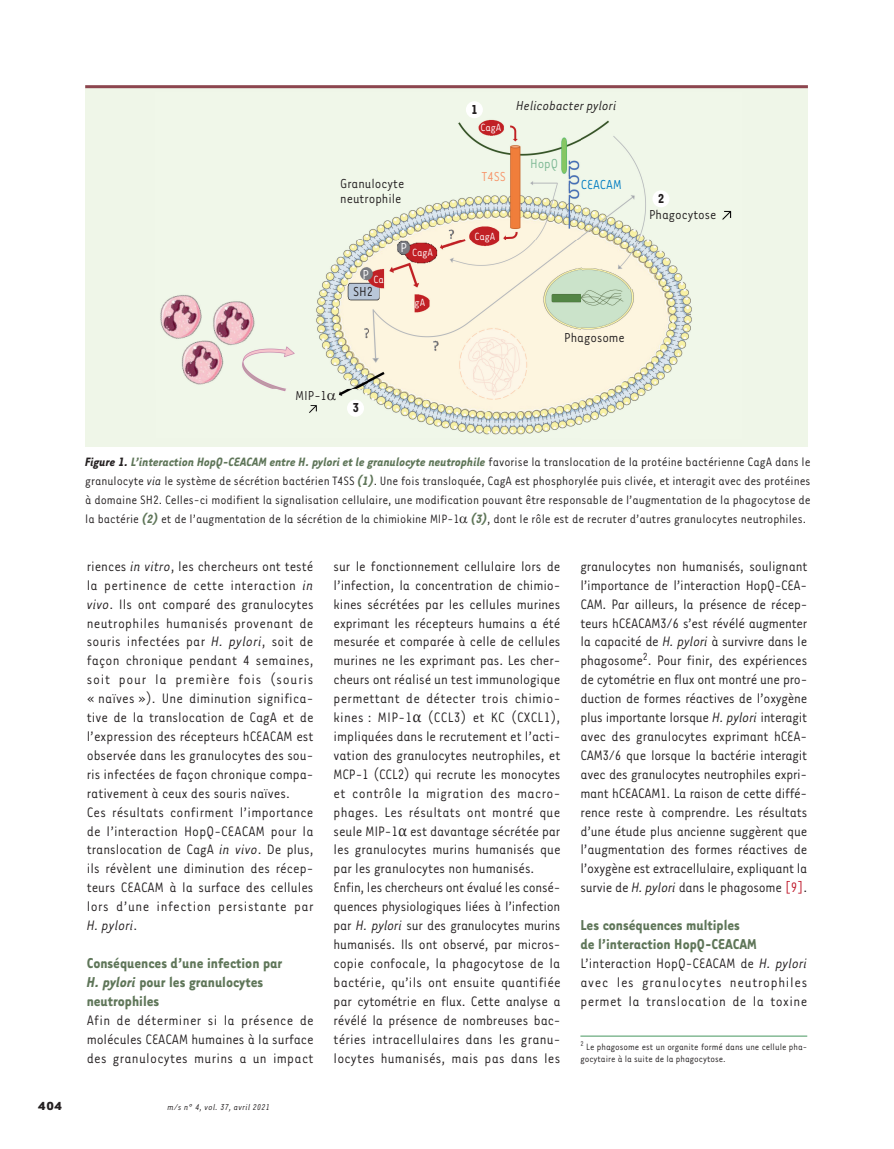
<style>
.page{position:relative;width:894px;height:1149px;background:#fff}
.page>*{position:absolute;margin:0;border:0;box-sizing:border-box;transform-origin:0 0}
.t1{font:700 16.5px/18.9px "Tarzana Narrow";color:#5f7659}
.t2{font:15.75px/18.9px "Tarzana Narrow";color:#231f20;text-align:justify}
.t3{font:15px/15px "Tarzana Narrow";color:#231f20}
.t4{font:italic 15px "Tarzana Narrow";color:#231f20}
.t5{font:15px "Tarzana Narrow";color:#007cc2}
.t6{font:700 15px "Tarzana Narrow";color:#231f20}
.t7{font:15px "Tarzana Narrow";color:#f7966b}
.t8{font:15px "Tarzana Narrow";color:#7db894}
.t9{font:15px "Tarzana Narrow";color:#fff}
.t10{font:13.95px/18.9px "Tarzana Narrow";color:#231f20;text-align:justify}
.t11{font:700 13.5px "Tarzana Wide";color:#231f20}
.t12{font:12px "Tarzana Narrow";color:#fff}
.t13{font:12px "Tarzana Narrow";color:#231f20}
.t14{font:10.5px/12.6px "Tarzana Narrow";color:#231f20}
.t15{font:italic 9.75px "Tarzana Narrow";letter-spacing:.025em;color:#231f20}
.s1{font-weight:400;font-size:12px}
.s2{font-weight:700;font-style:italic}
.s3{font-weight:700;font-style:italic;color:#5f7659}
.s4{font-style:italic}
.s5{font-family:"Cambria Math"}
.s6{color:#bf182a}
</style>
<div class="page">
<hr style="left:580px;top:1035px;width:226px;height:1px;background:#84ba95">
<div style="left:85px;top:85px;width:722px;height:362px;background:#eff6e8"></div>
<img style="left:160px;top:101px;width:572px;height:334px">
<div style="left:347px;top:399px;width:17px;height:17px;background:#fff;border-radius:50%"></div>
<div style="left:465px;top:101px;width:17px;height:17px;background:#fff;border-radius:50%"></div>
<div style="left:652px;top:190px;width:17px;height:17px;background:#fff;border-radius:50%"></div>
<hr style="left:85px;top:85px;width:722px;height:3px;background:#8d454f">
<svg style="left:327px;top:392px;width:9px;height:8px"></svg>
<p class="t3" style="left:340px;top:175px;width:65px">Granulocyte neutrophile</p>
<p class="t9" style="left:400px;top:239px;width:8px">P</p>
<p class="t9" style="left:362px;top:265px;width:8px">P</p>
<p class="t3" style="left:353px;top:283px;width:22px">SH2</p>
<p class="t12" style="left:412px;top:245px;width:23px">CagA</p>
<p class="t12" style="left:373px;top:272px;width:12px">Ca</p>
<p class="t12" style="left:414px;top:295px;width:12px">gA</p>
<p class="t3" style="left:295px;top:387px;width:33px">MIP-1</p>
<p class="t6" style="left:352px;top:398px;width:8px">3</p>
<p class="t6" style="left:471px;top:100px;width:8px">1</p>
<p class="t13" style="left:472px;top:103px;width:7px">1</p>
<p class="t12" style="left:480px;top:121px;width:23px">CagA</p>
<p class="t7" style="left:482px;top:167px;width:25px">T4SS</p>
<p class="t4" style="left:516px;top:96px;width:102px">Helicobacter pylori</p>
<p class="t8" style="left:529px;top:154px;width:30px">HopQ</p>
<p class="t5" style="left:580px;top:175px;width:42px">CEACAM</p>
<p class="t12" style="left:474px;top:229px;width:23px">CagA</p>
<p class="t6" style="left:657px;top:189px;width:8px">2<span class="s1">1</span></p>
<p class="t3" style="left:648px;top:207px;width:69px">Phagocytose</p>
<p class="t3" style="left:564px;top:329px;width:62px">Phagosome</p>
<p class="t10" style="left:85px;top:451px;width:726px"><span class="s2">Figure 1.</span> <span class="s3">L’interaction HopQ-CEACAM entre H. pylori et le granulocyte neutrophile</span> favorise la translocation de la protéine bactérienne CagA dans le granulocyte <span class="s4">via</span> le système de sécrétion bactérien T4SS <span class="s3">(1)</span>. Une fois transloquée, CagA est phosphorylée puis clivée, et interagit avec des protéines à domaine SH2. Celles-ci modifient la signalisation cellulaire, une modification pouvant être responsable de l’augmentation de la phagocytose de la bactérie <span class="s3">(2)</span> et de l’augmentation de la sécrétion de la chimiokine MIP-1 <span class="s3">(3)</span>, dont le rôle est de recruter d’autres granulocytes neutrophiles.</p>
<p class="t2" style="left:87px;top:556px;width:228px;text-align:left">riences <span class="s4">in vitro</span>, les chercheurs ont testé la pertinence de cette interaction <span class="s4">in vivo</span>. Ils ont comparé des granulocytes neutrophiles humanisés provenant de souris infectées par <span class="s4">H. pylori</span>, soit de façon chronique pendant 4 semaines, soit pour la première fois (souris « naïves »). Une diminution significa&shy;tive de la translocation de CagA et de l’expression des récepteurs hCEACAM est observée dans les granulocytes des sou&shy;ris infectées de façon chronique compa&shy;rativement à ceux des souris naïves.<br>Ces résultats confirment l’importance de l’interaction HopQ-CEACAM pour la translocation de CagA <span class="s4">in vivo</span>. De plus, ils révèlent une diminution des récep&shy;teurs CEACAM à la surface des cellules lors d’une infection persistante par <span class="s4">H. pylori</span>.</p>
<p class="t1" style="left:87px;top:952px;width:197px">Conséquences d’une infection par<br><span class="s4">H. pylori</span> pour les granulocytes neutrophiles</p>
<p class="t2" style="left:87px;top:1009px;width:228px">Afin de déterminer si la présence de molécules CEACAM humaines à la surface des granulocytes murins a un impact</p>
<p class="t11" style="left:38px;top:1097px;width:26px">404</p>
<p class="t15" style="left:167px;top:1100px;width:104px">m/s n° 4, vol. 37, avril 2021</p>
<p class="t2" style="left:333px;top:556px;width:228px;text-align:left">sur le fonctionnement cellulaire lors de l’infection, la concentration de chimio&shy;kines sécrétées par les cellules murines exprimant les récepteurs humains a été mesurée et comparée à celle de cellules murines ne les exprimant pas. Les cher&shy;cheurs ont réalisé un test immunologique permettant de détecter trois chimio&shy;kines : MIP-1<span class="s5">⍺</span> (CCL3) et KC (CXCL1), impliquées dans le recrutement et l’acti&shy;vation des granulocytes neutrophiles, et MCP-1 (CCL2) qui recrute les monocytes et contrôle la migration des macro&shy;phages. Les résultats ont montré que seule MIP-1<span class="s5">⍺</span> est davantage sécrétée par les granulocytes murins humanisés que par les granulocytes non humanisés.<br>Enfin, les chercheurs ont évalué les consé&shy;quences physiologiques liées à l’infection par <span class="s4">H. pylori</span> sur des granulocytes murins humanisés. Ils ont observé, par micros&shy;copie confocale, la phagocytose de la bactérie, qu’ils ont ensuite quantifiée par cytométrie en flux. Cette analyse a révélé la présence de nombreuses bac&shy;téries intracellulaires dans les granu&shy;locytes humanisés, mais pas dans les</p>
<p class="t2" style="left:580px;top:556px;width:228px">granulocytes non humanisés, soulignant l’importance de l’interaction HopQ-CEA-CAM. Par ailleurs, la présence de récep&shy;teurs hCEACAM3/6 s’est révélé augmenter la capacité de <span class="s4">H. pylori</span> à survivre dans le phagosome<sup>2</sup>. Pour finir, des expériences de cytométrie en flux ont montré une pro&shy;duction de formes réactives de l’oxygène plus importante lorsque <span class="s4">H. pylori</span> interagit avec des granulocytes exprimant hCEA-CAM3/6 que lorsque la bactérie interagit avec des granulocytes neutrophiles expri&shy;mant hCEACAM1. La raison de cette diffé&shy;rence reste à comprendre. Les résultats d’une étude plus ancienne suggèrent que l’augmentation des formes réactives de l’oxygène est extracellulaire, expliquant la survie de <span class="s4">H. pylori</span> dans le phagosome <span class="s6">[9]</span>.</p>
<p class="t1" style="left:580px;top:914px;width:178px">Les conséquences multiples de l’interaction HopQ-CEACAM</p>
<p class="t2" style="left:580px;top:952px;width:228px">L’interaction HopQ-CEACAM de <span class="s4">H. pylori </span>avec les granulocytes neutrophiles permet la translocation de la toxine</p>
<p class="t14" style="left:580px;top:1039px;width:228px"><sup>2</sup> Le phagosome est un organite formé dans une cellule pha&shy;gocytaire à la suite de la phagocytose.</p>
</div>
